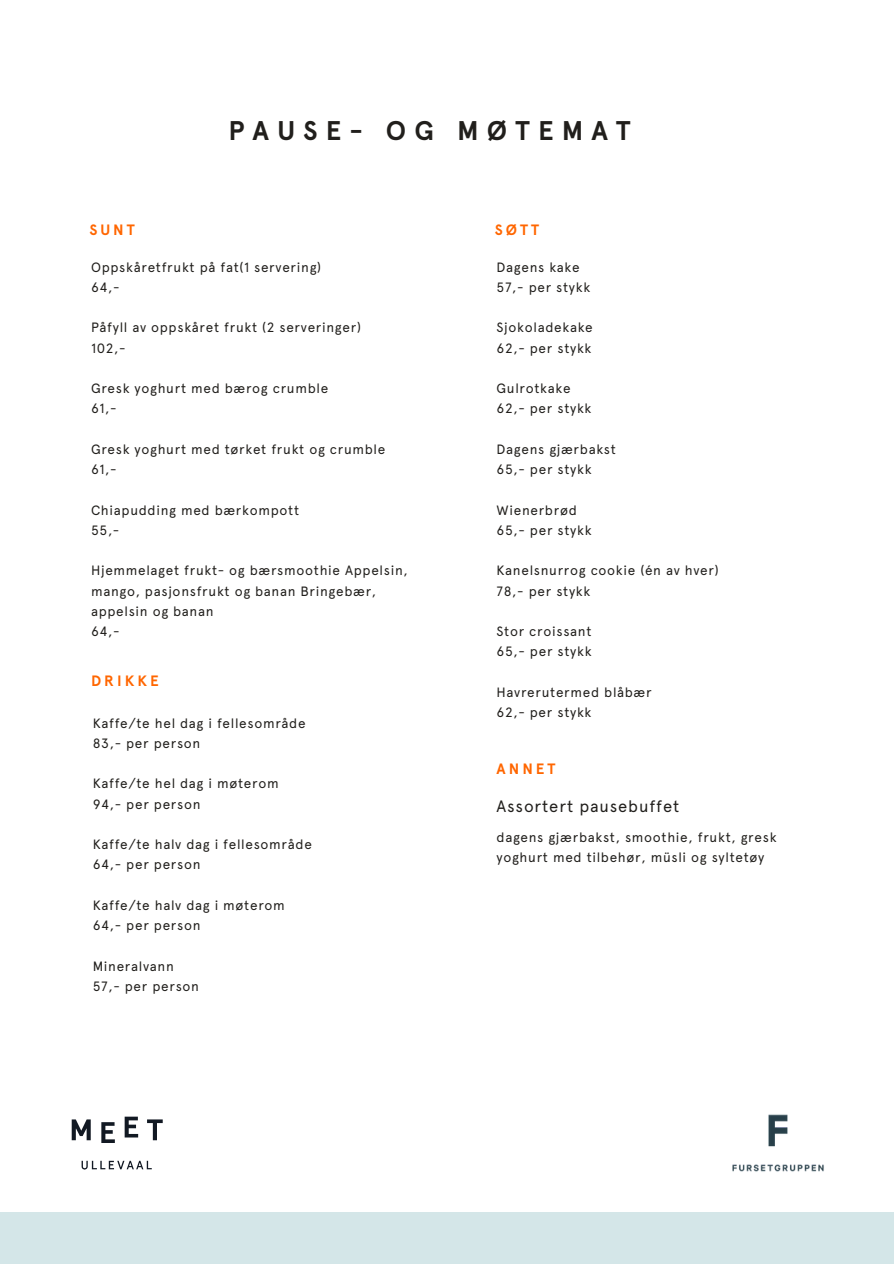
<style>
.page{position:relative;width:894px;height:1264px;background:#fff}
.page>*{position:absolute;margin:0;border:0;box-sizing:border-box;transform-origin:0 0}
.t1{font:700 27px "Apercu";letter-spacing:.3em;color:#211f1c}
.t2{font:16.5px "Apercu";letter-spacing:.05em;color:#211f1c}
.t3{font:700 15px "Apercu";letter-spacing:.2em;color:#f60}
.t4{font:13.5px/20.2px "Apercu";letter-spacing:.05em;color:#211f1c}
</style>
<div class="page">
<svg style="left:125px;top:1116px;width:13px;height:21px"></svg>
<svg style="left:72px;top:1119px;width:19px;height:21px"></svg>
<svg style="left:147px;top:1119px;width:16px;height:21px"></svg>
<svg style="left:101px;top:1122px;width:14px;height:20px"></svg>
<svg style="left:82px;top:1160px;width:70px;height:9px"></svg>
<img style="left:732px;top:1114px;width:92px;height:58px">
<div style="left:0;top:1211px;width:893px;height:52px;background:#d4e6e8"></div>
<p class="t1" style="left:228px;top:114px;width:403px">PAUSE- OG MØTEMAT</p>
<p class="t3" style="left:89px;top:221px;width:47px">SUNT</p>
<p class="t4" style="left:91px;top:256px;width:231px">Oppskåretfrukt på fat(1 servering)</p>
<p class="t4" style="left:91px;top:277px;width:30px">64,-</p>
<p class="t4" style="left:91px;top:317px;width:271px">Påfyll av oppskåret frukt (2 serveringer)</p>
<p class="t4" style="left:91px;top:337px;width:36px">102,-</p>
<p class="t4" style="left:91px;top:378px;width:239px">Gresk yoghurt med bærog crumble</p>
<p class="t4" style="left:91px;top:398px;width:27px">61,-</p>
<p class="t4" style="left:91px;top:439px;width:296px">Gresk yoghurt med tørket frukt og crumble</p>
<p class="t4" style="left:91px;top:459px;width:27px">61,-</p>
<p class="t4" style="left:91px;top:499px;width:209px">Chiapudding med bærkompott</p>
<h2 class="t4" style="left:91px;top:520px;width:30px">55,-</h2>
<p class="t4" style="left:91px;top:560px;width:318px">Hjemmelaget frukt- og bærsmoothie Appelsin, mango, pasjonsfrukt og banan Bringebær, appelsin og banan</p>
<p class="t4" style="left:91px;top:621px;width:30px">64,-</p>
<p class="t3" style="left:91px;top:671px;width:69px">DRIKKE</p>
<p class="t4" style="left:93px;top:712px;width:214px">Kaffe/te hel dag i fellesområde</p>
<p class="t4" style="left:93px;top:733px;width:109px">83,- per person</p>
<p class="t4" style="left:93px;top:773px;width:187px">Kaffe/te hel dag i møterom</p>
<h2 class="t4" style="left:93px;top:793px;width:109px">94,- per person</h2>
<p class="t4" style="left:93px;top:834px;width:221px">Kaffe/te halv dag i fellesområde</p>
<p class="t4" style="left:93px;top:854px;width:109px">64,- per person</p>
<p class="t4" style="left:93px;top:895px;width:194px">Kaffe/te halv dag i møterom</p>
<p class="t4" style="left:93px;top:915px;width:109px">64,- per person</p>
<p class="t4" style="left:93px;top:955px;width:83px">Mineralvann</p>
<p class="t4" style="left:93px;top:976px;width:108px">57,- per person</p>
<p class="t3" style="left:494px;top:221px;width:46px">SØTT</p>
<p class="t4" style="left:496px;top:256px;width:85px">Dagens kake</p>
<p class="t4" style="left:496px;top:277px;width:95px">57,- per stykk</p>
<p class="t4" style="left:496px;top:317px;width:98px">Sjokoladekake</p>
<p class="t4" style="left:496px;top:337px;width:96px">62,- per stykk</p>
<p class="t4" style="left:496px;top:378px;width:76px">Gulrotkake</p>
<p class="t4" style="left:496px;top:398px;width:96px">62,- per stykk</p>
<p class="t4" style="left:496px;top:439px;width:121px">Dagens gjærbakst</p>
<p class="t4" style="left:496px;top:459px;width:96px">65,- per stykk</p>
<p class="t4" style="left:496px;top:499px;width:82px">Wienerbrød</p>
<p class="t4" style="left:496px;top:520px;width:96px">65,- per stykk</p>
<p class="t4" style="left:496px;top:560px;width:223px">Kanelsnurrog cookie (én av hver)</p>
<h2 class="t4" style="left:496px;top:580px;width:95px">78,- per stykk</h2>
<p class="t4" style="left:496px;top:621px;width:96px">Stor croissant</p>
<p class="t4" style="left:496px;top:641px;width:96px">65,- per stykk</p>
<p class="t4" style="left:496px;top:682px;width:157px">Havrerutermed blåbær</p>
<p class="t4" style="left:496px;top:702px;width:96px">62,- per stykk</p>
<p class="t3" style="left:496px;top:760px;width:60px">ANNET</p>
<p class="t2" style="left:496px;top:796px;width:184px">Assortert pausebuffet</p>
<p class="t4" style="left:496px;top:826px;width:281px">dagens gjærbakst, smoothie, frukt, gresk yoghurt med tilbehør, müsli og syltetøy</p>
</div>
